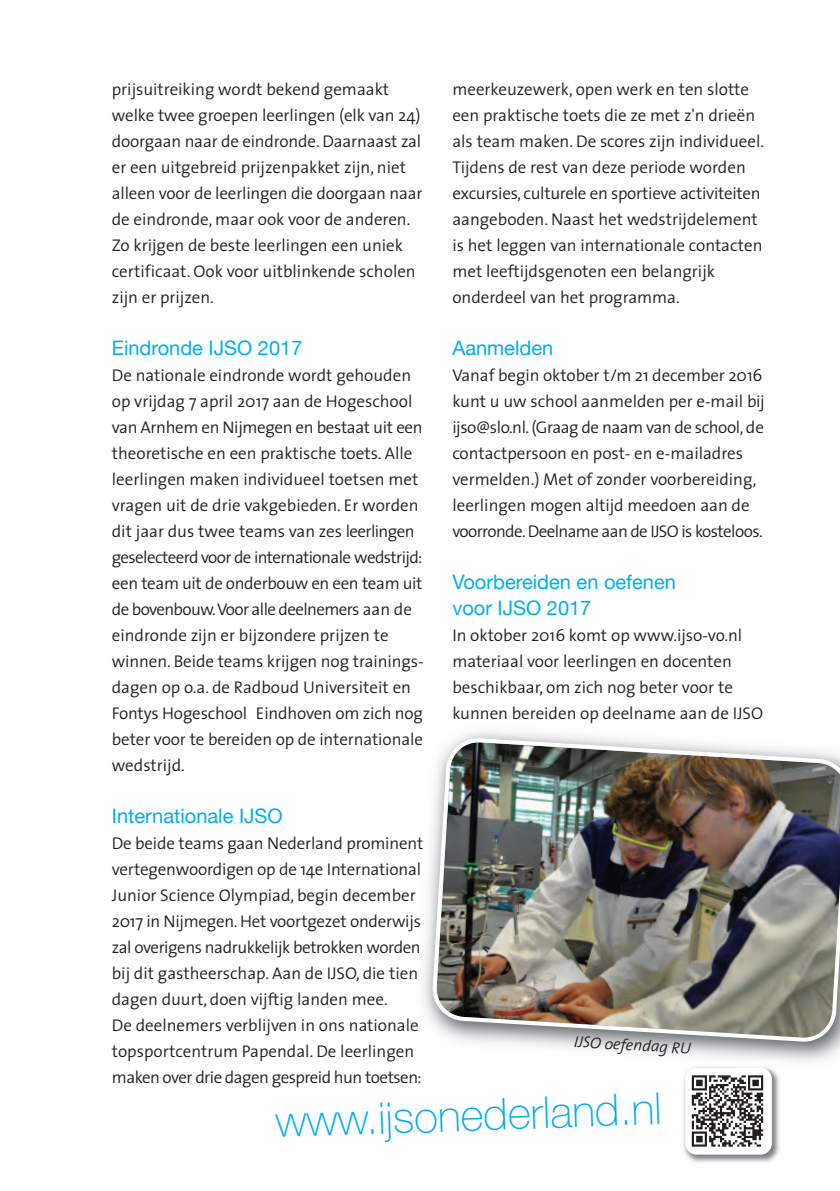
<style>
.page{position:relative;width:840px;height:1191px;background:#fff}
.page>*{position:absolute;margin:0;border:0;box-sizing:border-box;transform-origin:0 0}
.t1{font:100 44px "Helvetica Neue";color:#00aeef}
.t2{font:20px/26px "Helvetica Neue";color:#00aeef}
.t3{font:300 17px/26px "The Sans";color:#231f20}
.t4{font:italic 300 16px "The Sans";color:#231f20}
</style>
<div class="page">
<img style="left:431px;top:737px;width:408px;height:305px">
<img style="left:683px;top:1070px;width:96px;height:93px">
<img style="left:688px;top:1061px;width:96px;height:9px">
<div style="left:684px;top:1068px;width:87px;height:86px;background:#fff;border-radius:11px"></div>
<svg style="left:691px;top:1075px;width:71px;height:71px"></svg>
<p class="t3" style="left:112px;top:78px;width:312px">prijsuitreiking wordt bekend gemaakt welke twee groepen leerlingen (elk van 24) doorgaan naar de eindronde. Daarnaast zal er een uitgebreid prijzenpakket zijn, niet alleen voor de leerlingen die doorgaan naar de eindronde, maar ook voor de anderen.<br>Zo krijgen de beste leerlingen een uniek certificaat. Ook voor uitblinkende scholen zijn er prijzen.</p>
<p class="t2" style="left:112px;top:335px;width:192px">Eindronde IJSO 2017</p>
<p class="t3" style="left:112px;top:364px;width:313px">De nationale eindronde wordt gehouden op vrijdag 7 april 2017 aan de Hogeschool van Arnhem en Nijmegen en bestaat uit een theoretische en een praktische toets. Alle leerlingen maken individueel toetsen met vragen uit de drie vakgebieden. Er worden dit jaar dus twee teams van zes leerlingen geselecteerd voor de internationale wedstrijd: een team uit de onderbouw en een team uit de bovenbouw. Voor alle deelnemers aan de eindronde zijn er bijzondere prijzen te winnen. Beide teams krijgen nog trainings&shy;dagen op o.a. de Radboud Universiteit en Fontys Hogeschool Eindhoven om zich nog beter voor te bereiden op de internationale wedstrijd.</p>
<p class="t2" style="left:112px;top:803px;width:172px">Internationale IJSO</p>
<p class="t3" style="left:112px;top:832px;width:313px">De beide teams gaan Nederland prominent vertegenwoordigen op de 14e International Junior Science Olympiad, begin december 2017 in Nijmegen. Het voortgezet onderwijs zal overigens nadrukkelijk betrokken worden bij dit gastheerschap. Aan de IJSO, die tien dagen duurt, doen vijftig landen mee.<br>De deelnemers verblijven in ons nationale topsportcentrum Papendal. De leerlingen maken over drie dagen gespreid hun toetsen:</p>
<p class="t3" style="left:452px;top:78px;width:313px">meerkeuzewerk, open werk en ten slotte een praktische toets die ze met z'n drieën als team maken. De scores zijn individueel.<br>Tijdens de rest van deze periode worden excursies, culturele en sportieve activiteiten aangeboden. Naast het wedstrijdelement is het leggen van internationale contacten met leeftijds genoten een belangrijk onderdeel van het programma.</p>
<p class="t2" style="left:452px;top:335px;width:102px">Aanmelden</p>
<p class="t3" style="left:452px;top:364px;width:313px">Vanaf begin oktober t/m 21 december 2016 kunt u uw school aanmelden per e-mail bij ijso@slo.nl. (Graag de naam van de school, de contactpersoon en post- en e-mailadres vermelden.) Met of zonder voorbereiding, leerlingen mogen altijd meedoen aan de voorronde. Deelname aan de IJSO is kosteloos.</p>
<p class="t2" style="left:452px;top:569px;width:225px">Voorbereiden en oefenen voor IJSO 2017</p>
<p class="t3" style="left:452px;top:624px;width:312px">In oktober 2016 komt op www.ijso-vo.nl materiaal voor leerlingen en docenten beschikbaar, om zich nog beter voor te kunnen bereiden op deelname aan de IJSO</p>
<p class="t4" style="left:574px;top:1035px;width:119px;rotate:3deg">IJSO oefendag RU</p>
<h1 class="t1" style="left:275px;top:1106px;width:387px;rotate:-2deg">www.ijsonederland.nl</h1>
</div>
